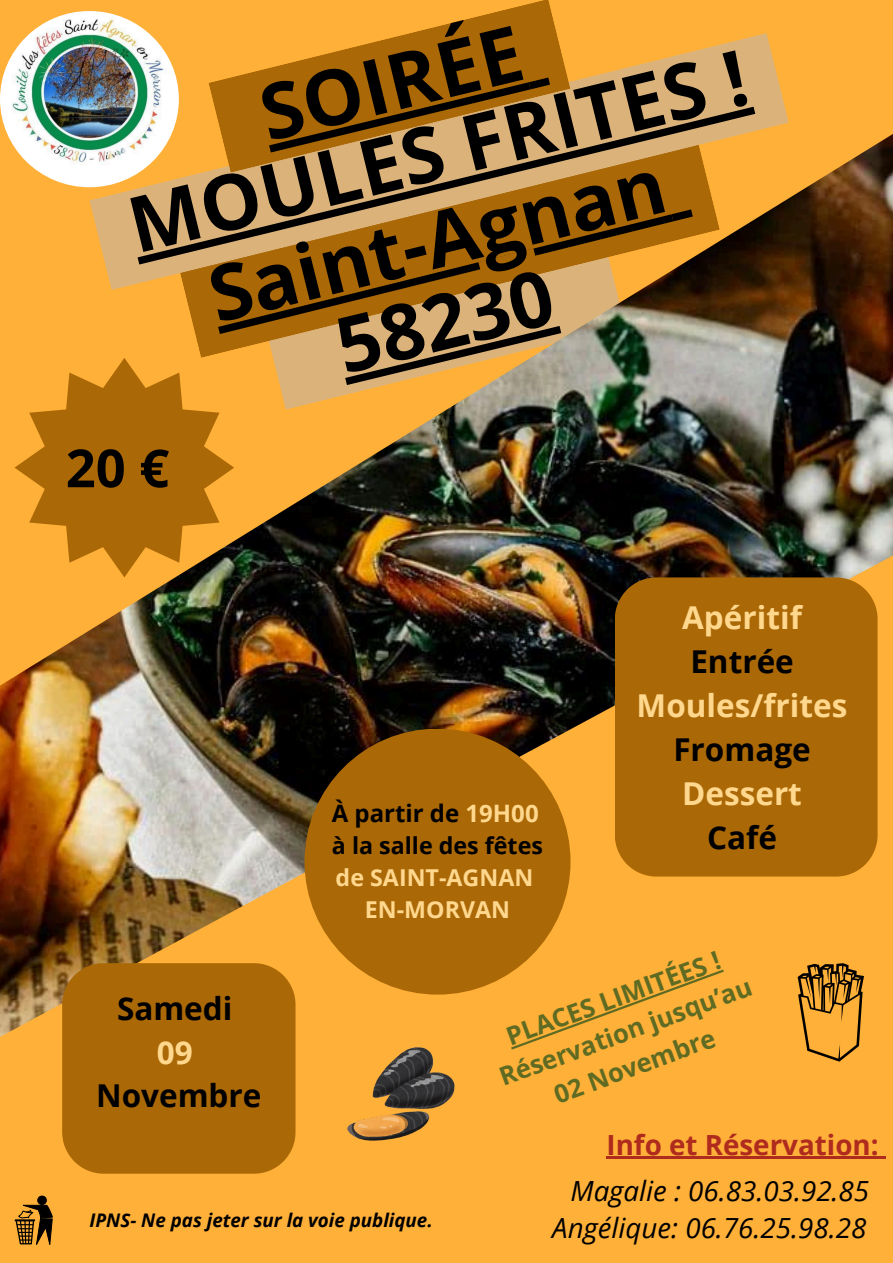
<style>
.page{position:relative;width:893px;height:1263px;background:#ffb038}
.page>*{position:absolute;margin:0;border:0;box-sizing:border-box;transform-origin:0 0}
.t1{font:700 77.25px "Open Sans";color:#000}
.t2{font:700 52.5px "Open Sans";color:#000}
.t3{font:700 31.5px/43.9px "Open Sans";color:#ffd88e;text-align:center}
.t4{font:700 31.5px/43.9px "Open Sans";color:#000;text-align:center}
.t5{font:italic 27.75px "Open Sans";color:#000}
.t6{font:700 27.75px "Open Sans";color:#af2b1e}
.t7{font:700 25.5px/35.5px "Open Sans";color:#5f6b22;text-align:center}
.t8{font:700 24px "Open Sans";color:#000}
.t9{font:700 23.25px "Open Sans";color:#ffd88e}
.t10{font:700 23.25px "Open Sans";color:#000}
.t11{font:italic 700 18.75px "Open Sans";color:#000}
.s1{color:#ffd88e}
.s2{color:#000}
</style>
<div class="page">
<svg style="left:15px;top:1204px;width:38px;height:41px"></svg>
<div style="left:38px;top:1196px;width:8px;height:8px;background:#000;border-radius:50%"></div>
<div style="left:38px;top:1196px;width:9px;height:9px;border:1px solid #000;border-radius:50%"></div>
<svg style="left:149px;top:33px;width:640px;height:98px;fill:#dbb37a"></svg>
<img style="left:0;top:132px;width:893px;height:916px">
<img style="left:0;top:11px;width:179px;height:176px;border-radius:50%">
<svg style="left:15px;top:358px;width:219px;height:219px;fill:#ab6806"></svg>
<div style="left:304px;top:729px;width:266px;height:265px;background:#ab6806;border-radius:50%"></div>
<div style="left:615px;top:577px;width:262px;height:299px;background:#ab6806"></div>
<div style="left:62px;top:963px;width:233px;height:211px;background:#ab6806"></div>
<svg style="left:208px;top:0;width:362px;height:107px"></svg>
<img style="left:348px;top:1047px;width:106px;height:94px">
<svg style="left:797px;top:963px;width:67px;height:98px"></svg>
<svg style="left:269px;top:78px;width:281px;height:29px;background:#9c610a"></svg>
<svg style="left:138px;top:107px;width:617px;height:157px;background:#c0914c"></svg>
<svg style="left:218px;top:214px;width:455px;height:120px;background:#ab772b"></svg>
<svg style="left:671px;top:209px;width:22px;height:12px"></svg>
<svg style="left:345px;top:326px;width:216px;height:59px"></svg>
<hr style="left:606px;top:1156px;width:272px;height:2px;background:#af2b1e">
<svg style="left:878px;top:1156px;width:8px;height:2px"></svg>
<svg style="left:511px;top:969px;width:213px;height:80px"></svg>
<h4 class="t1" style="left:248px;top:62px;width:269px;rotate:-14deg">SOIRÉE</h4>
<h5 class="t1" style="left:117px;top:175px;width:635px;rotate:-14deg">MOULES FRITES !</h5>
<h4 class="t1" style="left:197px;top:243px;width:469px;rotate:-14deg">Saint-Agnan</h4>
<p class="t1" style="left:324px;top:295px;width:222px;rotate:-14deg">58230</p>
<h1 class="t2" style="left:66px;top:431px;width:105px">20 €</h1>
<p class="t4" style="left:96px;top:985px;width:167px">Samedi<br><span class="s1">09<br></span>Novembre</p>
<h2 class="t8" style="left:332px;top:796px;width:208px">À partir de <span class="s1">19H00</span></h2>
<p class="t10" style="left:332px;top:829px;width:212px">à la salle des fêtes</p>
<h2 class="t9" style="left:336px;top:861px;width:199px">de SAINT-AGNAN</h2>
<h3 class="t9" style="left:365px;top:893px;width:147px">EN-MORVAN</h3>
<p class="t3" style="left:636px;top:595px;width:212px">Apéritif<br><span class="s2">Entrée<br></span>Moules/frites<br><span class="s2">Fromage<br></span>Dessert<br><span class="s2">Café</span></p>
<p class="t7" style="left:482px;top:1026px;width:268px;rotate:-20deg">PLACES LIMITÉES !<br>Réservation jusqu’au<br>02 Novembre</p>
<p class="t11" style="left:89px;top:1207px;width:345px">IPNS- Ne pas jeter sur la voie publique.</p>
<p class="t6" style="left:606px;top:1125px;width:274px">Info et Réservation:</p>
<h5 class="t5" style="left:570px;top:1171px;width:300px">Magalie : 06.83.03.92.85</h5>
<p class="t5" style="left:552px;top:1208px;width:315px">Angélique: 06.76.25.98.28</p>
</div>
